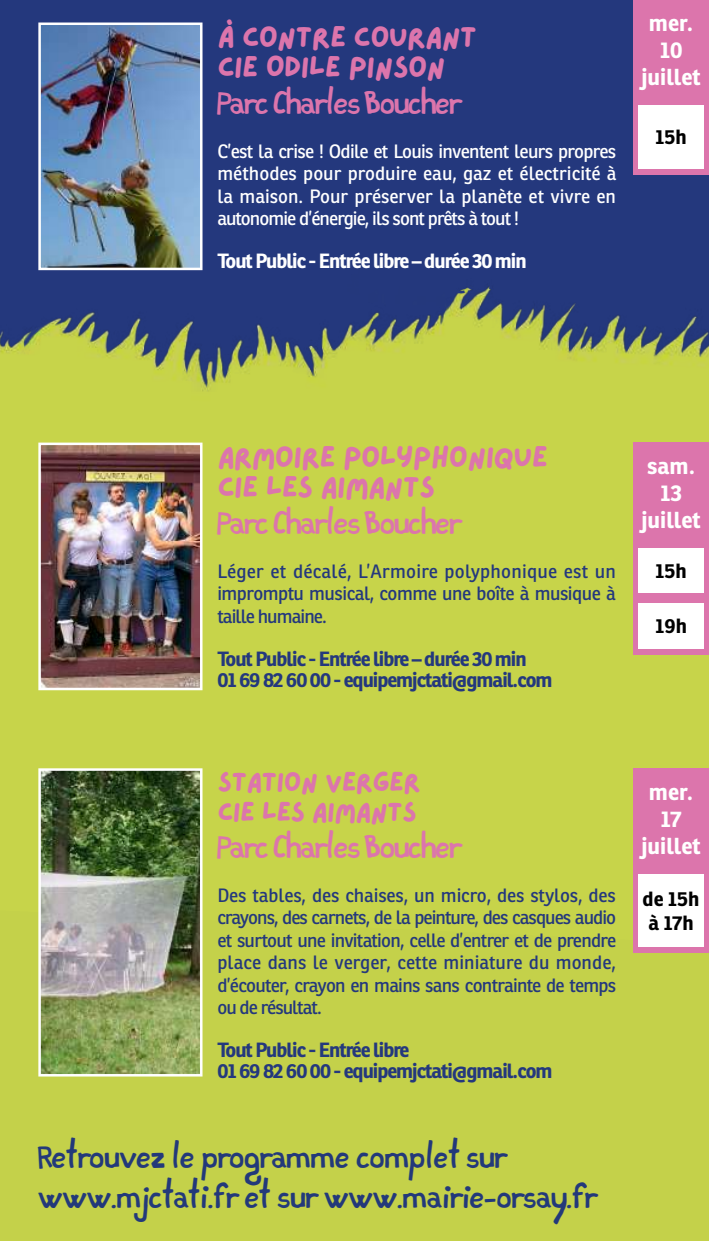
<style>
.page{position:relative;width:709px;height:1241px;background:#fff}
.page>*{position:absolute;margin:0;border:0;box-sizing:border-box;transform-origin:0 0}
.t1{font:30px/30px "Lazydog";letter-spacing:-.03em;color:#dc75ac}
.t2{font:27.5px/40px "Sous Le Soleil exactement 3";color:#23397a}
.t3{font:27.5px "Sous Le Soleil exactement 3";letter-spacing:-.03em;color:#dc75ac}
.t4{font:27.5px/30px "Lazydog";letter-spacing:-.03em;color:#dc75ac}
.t5{font:700 22.5px/27px "Ronnia";color:#fff;text-align:center}
.t6{font:700 20px/21.2px "Ronnia";letter-spacing:-.05em;color:#24387d}
.t7{font:700 20px "Ronnia";letter-spacing:-.05em;color:#fff}
.t8{font:700 20px/24px "Ronnia";color:#000}
.t9{font:18.75px/22.5px "Ronnia";letter-spacing:-.04em;color:#24387d;text-align:justify}
.t10{font:18.75px/22.5px "Ronnia";letter-spacing:-.05em;color:#fff;text-align:justify}
</style>
<div class="page">
<div style="left:0;top:0;width:709px;height:1240px;background:#24387d"></div>
<img style="left:0;top:65px;width:709px;height:1175px">
<hr style="left:708px;top:176px;width:1px;height:133px;background:#fdc204">
<img style="left:41px;top:25px;width:158px;height:242px">
<div style="left:38px;top:22px;width:164px;height:248px;border:2px solid #fff"></div>
<div style="left:633px;top:0;width:76px;height:174px;background:#dc75ac"></div>
<div style="left:638px;top:105px;width:66px;height:63px;background:#fff"></div>
<img style="left:41px;top:445px;width:158px;height:242px">
<div style="left:38px;top:442px;width:164px;height:248px;border:2px solid #fff"></div>
<div style="left:633px;top:442px;width:76px;height:213px;background:#dc75ac"></div>
<div style="left:638px;top:547px;width:66px;height:45px;background:#fff"></div>
<div style="left:638px;top:603px;width:66px;height:45px;background:#fff"></div>
<img style="left:41px;top:771px;width:158px;height:302px">
<div style="left:38px;top:768px;width:164px;height:308px;border:2px solid #fff"></div>
<div style="left:633px;top:768px;width:76px;height:184px;background:#dc75ac"></div>
<div style="left:638px;top:873px;width:66px;height:73px;background:#fff"></div>
<h1 class="t1" style="left:217px;top:19px;width:261px">À CONTRE COURANT<br>CIE ODILE PINSON</h1>
<h2 class="t3" style="left:217px;top:93px;width:246px">Parc Charles Boucher</h2>
<p class="t10" style="left:217px;top:140px;width:400px">C’est la crise ! Odile et Louis inventent leurs propres méthodes pour produire eau, gaz et électricité à la maison. Pour préserver la planète et vivre en autonomie d’énergie, ils sont prêts à tout !</p>
<p class="t7" style="left:217px;top:248px;width:311px">Tout Public - Entrée libre – durée 30 min</p>
<p class="t5" style="left:641px;top:9px;width:61px">mer.<br>10 juillet</p>
<p class="t8" style="left:655px;top:125px;width:33px">15h</p>
<h1 class="t1" style="left:217px;top:439px;width:332px">ARMOIRE POLYPHONIQUE<br>CIE LES AIMANTS</h1>
<h2 class="t3" style="left:217px;top:512px;width:246px">Parc Charles Boucher</h2>
<p class="t9" style="left:217px;top:560px;width:400px">Léger et décalé, L’Armoire polyphonique est un impromptu musical, comme une boîte à musique à taille humaine.</p>
<p class="t6" style="left:217px;top:647px;width:337px">Tout Public - Entrée libre – durée 30 min<br>01 69 82 60 00 - equipemjctati@gmail.com</p>
<p class="t5" style="left:641px;top:452px;width:61px">sam.<br>13 juillet</p>
<p class="t8" style="left:655px;top:558px;width:33px">15h</p>
<p class="t8" style="left:655px;top:614px;width:33px">19h</p>
<h2 class="t4" style="left:217px;top:764px;width:205px">STATION VERGER<br>CIE LES AIMANTS</h2>
<h2 class="t3" style="left:217px;top:836px;width:246px">Parc Charles Boucher</h2>
<p class="t9" style="left:217px;top:883px;width:400px">Des tables, des chaises, un micro, des stylos, des crayons, des carnets, de la peinture, des casques audio et surtout une invitation, celle d’entrer et de prendre place dans le verger, cette miniature du monde, d’écouter, crayon en mains sans contrainte de temps ou de résultat.</p>
<p class="t6" style="left:217px;top:1038px;width:337px">Tout Public - Entrée libre<br>01 69 82 60 00 - equipemjctati@gmail.com</p>
<h2 class="t2" style="left:38px;top:1139px;width:560px">Retrouvez le programme complet sur www.mjctati.fr et sur www.mairie-orsay.fr</h2>
<p class="t5" style="left:641px;top:777px;width:61px">mer.<br>17 juillet</p>
<p class="t8" style="left:642px;top:886px;width:59px">de 15h à 17h</p>
</div>
